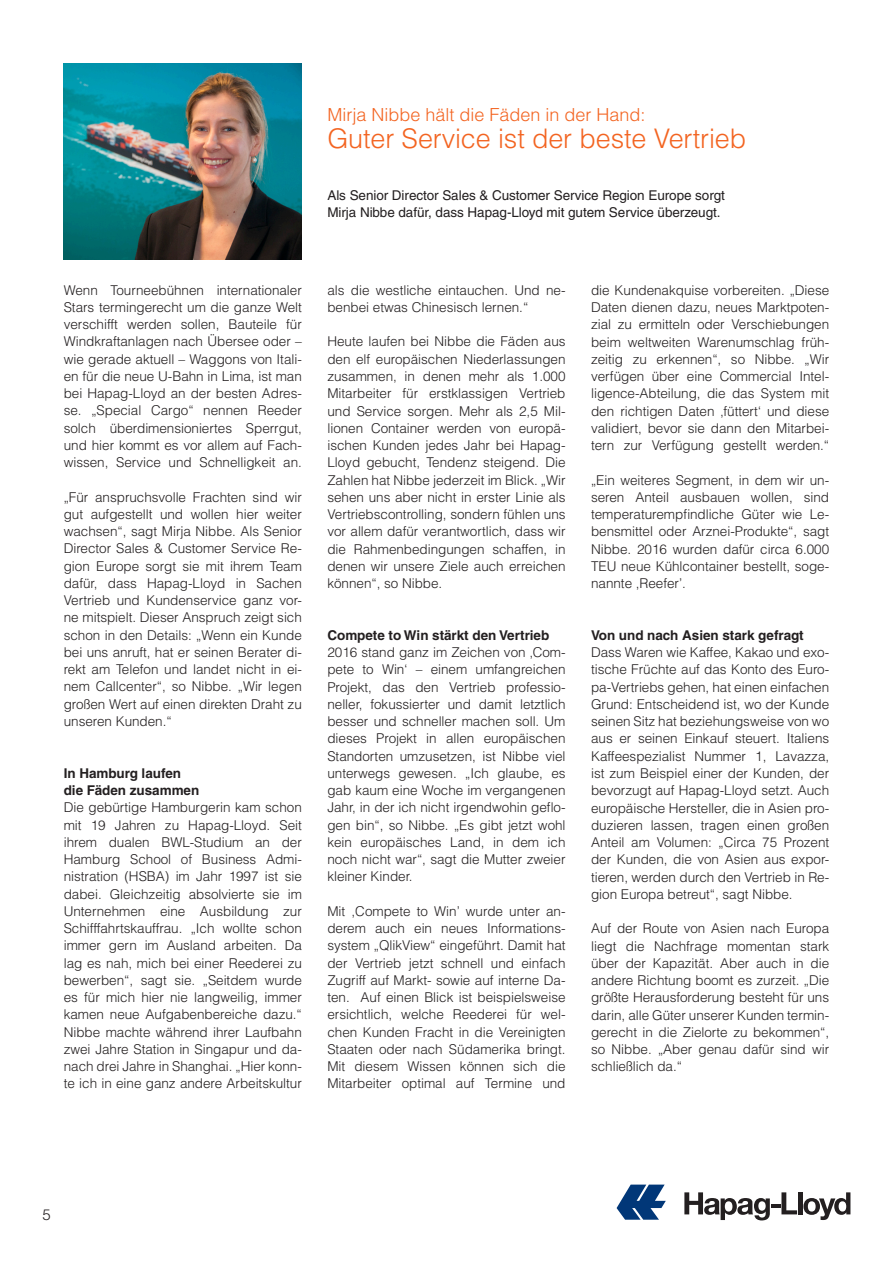
<style>
.page{position:relative;width:893px;height:1263px;background:#fff}
.page>*{position:absolute;margin:0;border:0;box-sizing:border-box;transform-origin:0 0}
.t1{font:300 27px "Helvetica LT";letter-spacing:-.005em;color:#f36421}
.t2{font:300 18px "Helvetica LT";color:#f36421}
.t3{font:300 15px "Helvetica LT";color:#231f20}
.t4{font:300 13.5px/17.2px "Helvetica LT";letter-spacing:-.005em;color:#231f20;text-align:justify}
.t5{font:13.5px/17.2px "Helvetica LT";letter-spacing:-.005em;color:#231f20}
.t6{font:700 13.5px/17.2px "Helvetica LT";letter-spacing:-.005em;color:#231f20}
</style>
<div class="page">
<svg style="left:684px;top:1192px;width:113px;height:28px"></svg>
<hr style="left:798px;top:1192px;width:4px;height:22px;background:#231f20">
<svg style="left:803px;top:1192px;width:47px;height:28px"></svg>
<svg style="left:617px;top:1184px;width:49px;height:36px"></svg>
<img style="left:64px;top:64px;width:238px;height:195px">
<h2 class="t2" style="left:327px;top:103px;width:320px">Mirja Nibbe hält die Fäden in der Hand:</h2>
<h1 class="t1" style="left:327px;top:121px;width:420px">Guter Service ist der beste Vertrieb</h1>
<p class="t5" style="left:327px;top:186px;width:399px">Als Senior Director Sales &amp; Customer Service Region Europe sorgt<br>Mirja Nibbe dafür, dass Hapag-Lloyd mit gutem Service überzeugt.</p>
<p class="t4" style="left:64px;top:281px;width:240px">Wenn Tourneebühnen internationaler Stars termingerecht um die ganze Welt verschifft werden sollen, Bauteile für Windkraftanlagen nach Übersee oder – wie gerade aktuell – Waggons von Itali&shy;en für die neue U-Bahn in Lima, ist man bei Hapag-Lloyd an der besten Adres&shy;se. „Special Cargo“ nennen Reeder solch überdimensioniertes Sperrgut, und hier kommt es vor allem auf Fach&shy;wissen, Service und Schnelligkeit an.</p>
<p class="t4" style="left:64px;top:488px;width:240px">„Für anspruchsvolle Frachten sind wir gut aufgestellt und wollen hier weiter wachsen“, sagt Mirja Nibbe. Als Senior Director Sales &amp; Customer Service Re&shy;gion Europe sorgt sie mit ihrem Team dafür, dass Hapag-Lloyd in Sachen Vertrieb und Kundenservice ganz vor&shy;ne mitspielt. Dieser Anspruch zeigt sich schon in den Details: „Wenn ein Kunde bei uns anruft, hat er seinen Berater di&shy;rekt am Telefon und landet nicht in ei&shy;nem Callcenter“, so Nibbe. „Wir legen großen Wert auf einen direkten Draht zu unseren Kunden.“</p>
<p class="t6" style="left:64px;top:764px;width:137px">In Hamburg laufen die Fäden zusammen</p>
<p class="t4" style="left:64px;top:799px;width:240px">Die gebürtige Hamburgerin kam schon mit 19 Jahren zu Hapag-Lloyd. Seit ihrem dualen BWL-Studium an der Hamburg School of Business Admi&shy;nistration (HSBA) im Jahr 1997 ist sie dabei. Gleichzeitig absolvierte sie im Unternehmen eine Ausbildung zur Schifffahrtskauffrau. „Ich wollte schon immer gern im Ausland arbeiten. Da lag es nah, mich bei einer Reederei zu bewerben“, sagt sie. „Seitdem wurde es für mich hier nie langweilig, immer kamen neue Aufgabenbereiche dazu.“ Nibbe machte während ihrer Laufbahn zwei Jahre Station in Singapur und da&shy;nach drei Jahre in Shanghai. „Hier konn&shy;te ich in eine ganz andere Arbeitskultur</p>
<p class="t4" style="left:327px;top:281px;width:240px">als die westliche eintauchen. Und ne&shy;benbei etwas Chinesisch lernen.“</p>
<p class="t4" style="left:327px;top:333px;width:240px">Heute laufen bei Nibbe die Fäden aus den elf europäischen Niederlassungen zusammen, in denen mehr als 1.000<br>Mitarbeiter für erstklassigen Vertrieb und Service sorgen. Mehr als 2,5 Mil&shy;lionen Container werden von europä&shy;ischen Kunden jedes Jahr bei Hapag-Lloyd gebucht, Tendenz steigend. Die Zahlen hat Nibbe jederzeit im Blick. „Wir sehen uns aber nicht in erster Linie als Vertriebscontrolling, sondern fühlen uns vor allem dafür verantwortlich, dass wir die Rahmenbedingungen schaffen, in denen wir unsere Ziele auch erreichen können“, so Nibbe.</p>
<p class="t6" style="left:327px;top:626px;width:223px">Compete to Win stärkt den Vertrieb</p>
<p class="t4" style="left:327px;top:643px;width:240px">2016 stand ganz im Zeichen von ‚Com&shy;pete to Win‘ – einem umfangreichen Projekt, das den Vertrieb professio&shy;neller, fokussierter und damit letztlich besser und schneller machen soll. Um dieses Projekt in allen europäischen Standorten umzusetzen, ist Nibbe viel unterwegs gewesen. „Ich glaube, es gab kaum eine Woche im vergangenen Jahr, in der ich nicht irgendwohin geflo&shy;gen bin“, so Nibbe. „Es gibt jetzt wohl kein europäisches Land, in dem ich noch nicht war“, sagt die Mutter zweier kleiner Kinder.</p>
<p class="t4" style="left:327px;top:902px;width:240px">Mit ,Compete to Win’ wurde unter an&shy;derem auch ein neues Informations&shy;system „QlikView“ eingeführt. Damit hat der Vertrieb jetzt schnell und einfach Zugriff auf Markt- sowie auf interne Da&shy;ten. Auf einen Blick ist beispielsweise ersichtlich, welche Reederei für wel&shy;chen Kunden Fracht in die Vereinigten Staaten oder nach Südamerika bringt.<br>Mit diesem Wissen können sich die Mitarbeiter optimal auf Termine und</p>
<p class="t4" style="left:591px;top:281px;width:240px">die Kundenakquise vorbereiten. „Diese Daten dienen dazu, neues Marktpoten&shy;zial zu ermitteln oder Verschiebungen beim weltweiten Warenumschlag früh&shy;zeitig zu erkennen“, so Nibbe. „Wir verfügen über eine Commercial Intel&shy;ligence-Abteilung, die das System mit den richtigen Daten ‚füttert‘ und diese validiert, bevor sie dann den Mitarbei&shy;tern zur Verfügung gestellt werden.“</p>
<p class="t4" style="left:591px;top:471px;width:240px">„Ein weiteres Segment, in dem wir un&shy;seren Anteil ausbauen wollen, sind temperaturempfindliche Güter wie Le&shy;bensmittel oder Arznei-Produkte“, sagt Nibbe. 2016 wurden dafür circa 6.000<br>TEU neue Kühlcontainer bestellt, soge&shy;nannte ,Reefer’.</p>
<p class="t6" style="left:591px;top:626px;width:214px">Von und nach Asien stark gefragt</p>
<p class="t4" style="left:591px;top:644px;width:240px">Dass Waren wie Kaffee, Kakao und exo&shy;tische Früchte auf das Konto des Euro&shy;pa-Vertriebs gehen, hat einen einfachen Grund: Entscheidend ist, wo der Kunde seinen Sitz hat beziehungsweise von wo aus er seinen Einkauf steuert. Italiens Kaffeespezialist Nummer 1, Lavazza, ist zum Beispiel einer der Kunden, der bevorzugt auf Hapag-Lloyd setzt. Auch europäische Hersteller, die in Asien pro&shy;duzieren lassen, tragen einen großen Anteil am Volumen: „Circa 75 Prozent der Kunden, die von Asien aus expor&shy;tieren, werden durch den Vertrieb in Re&shy;gion Europa betreut“, sagt Nibbe.</p>
<p class="t4" style="left:591px;top:920px;width:240px">Auf der Route von Asien nach Europa liegt die Nachfrage momentan stark über der Kapazität. Aber auch in die andere Richtung boomt es zurzeit. „Die größte Herausforderung besteht für uns darin, alle Güter unserer Kunden termin&shy;gerecht in die Zielorte zu bekommen“, so Nibbe. „Aber genau dafür sind wir schließlich da.“</p>
<p class="t3" style="left:43px;top:1206px;width:10px">5</p>
</div>
